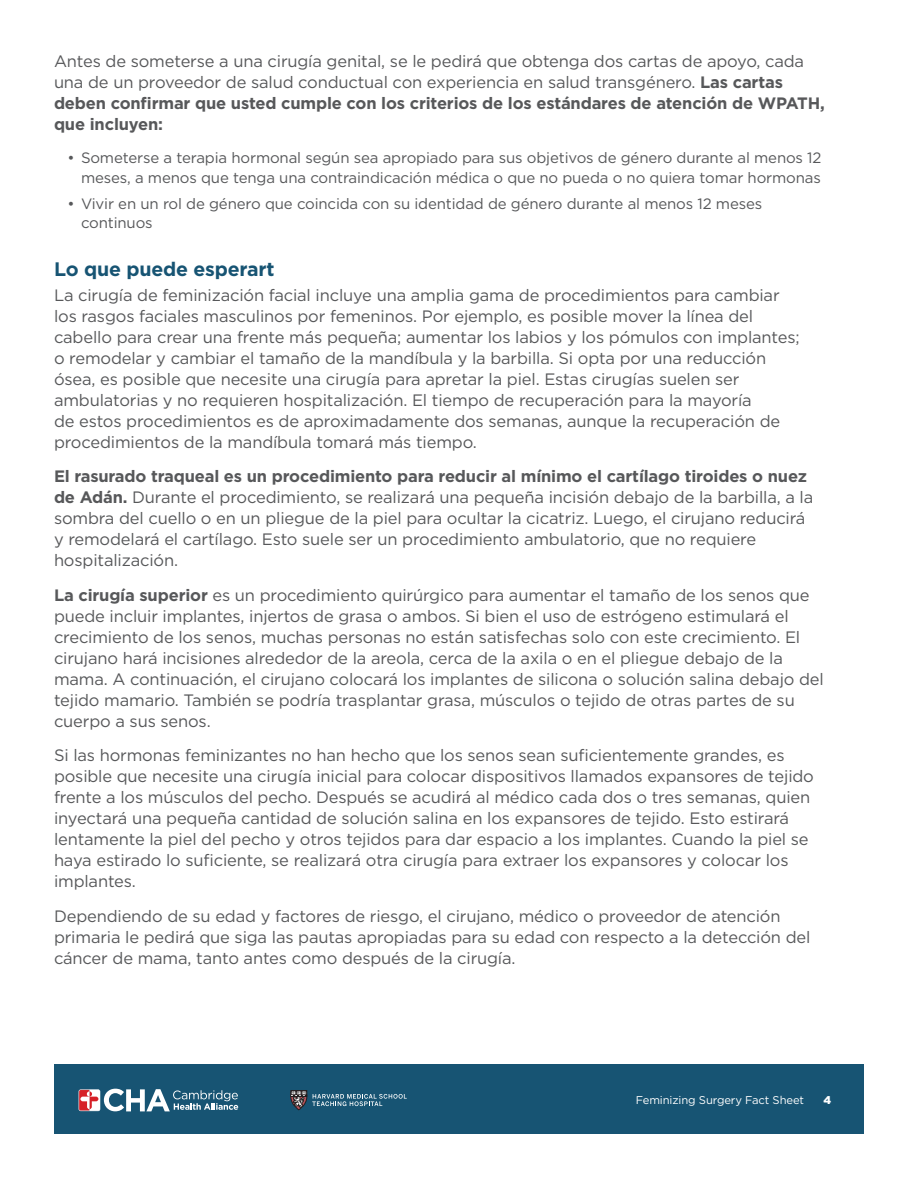
<style>
.page{position:relative;width:918px;height:1188px;background:#fff}
.page>*{position:absolute;margin:0;border:0;box-sizing:border-box;transform-origin:0 0}
.Subhead{font:700 19.5px "Gotham";letter-spacing:-.01em;color:#175473}
.Body{font:16.5px/21px "Gotham";letter-spacing:-.01em;color:#57585a}
.t1{font:15px/19.5px "Gotham";letter-spacing:-.01em;color:#57585a;text-align:right}
.t2{font:11.25px "Gotham";letter-spacing:-.01em;color:#fff}
.t3{font:900 11.25px "Gotham";color:#fff}
.s1{font-weight:700}
</style>
<div class="page">
<div style="left:54px;top:1065px;width:810px;height:69px;background:#175473"></div>
<svg style="left:79px;top:1089px;width:159px;height:22px"></svg>
<svg style="left:291px;top:1090px;width:116px;height:20px"></svg>
<p class="Body" style="left:54px;top:51px;width:772px">Antes de someterse a una cirugía genital, se le pedirá que obtenga dos cartas de apoyo, cada una de un proveedor de salud conductual con experiencia en salud transgénero. <span class="s1">Las cartas deben confirmar que usted cumple con los criterios de los estándares de atención de WPATH, que incluyen:</span></p>
<p class="t1" style="left:68px;top:148px;width:756px">• Someterse a terapia hormonal según sea apropiado para sus objetivos de género durante al menos 12 meses, a menos que tenga una contraindicación médica o que no pueda o no quiera tomar hormonas</p>
<p class="t1" style="left:81px;top:194px;width:683px;text-align:left;text-indent:-14px">• Vivir en un rol de género que coincida con su identidad de género durante al menos 12 meses continuos</p>
<p class="Subhead" style="left:54px;top:257px;width:222px">Lo que puede esperart</p>
<p class="Body" style="left:54px;top:284px;width:747px">La cirugía de feminización facial incluye una amplia gama de procedimientos para cambiar los rasgos faciales masculinos por femeninos. Por ejemplo, es posible mover la línea del cabello para crear una frente más pequeña; aumentar los labios y los pómulos con implantes; o remodelar y cambiar el tamaño de la mandíbula y la barbilla. Si opta por una reducción ósea, es posible que necesite una cirugía para apretar la piel. Estas cirugías suelen ser ambulatorias y no requieren hospitalización. El tiempo de recuperación para la mayoría<br>de estos procedimientos es de aproximadamente dos semanas, aunque la recuperación de procedimientos de la mandíbula tomará más tiempo.</p>
<p class="Body" style="left:54px;top:466px;width:761px"><span class="s1">El rasurado traqueal es un procedimiento para reducir al mínimo el cartílago tiroides o nuez de Adán.</span> Durante el procedimiento, se realizará una pequeña incisión debajo de la barbilla, a la sombra del cuello o en un pliegue de la piel para ocultar la cicatriz. Luego, el cirujano reducirá y remodelará el cartílago. Esto suele ser un procedimiento ambulatorio, que no requiere hospitalización.</p>
<p class="Body" style="left:54px;top:584px;width:771px"><span class="s1">La cirugía superior</span> es un procedimiento quirúrgico para aumentar el tamaño de los senos que puede incluir implantes, injertos de grasa o ambos. Si bien el uso de estrógeno estimulará el crecimiento de los senos, muchas personas no están satisfechas solo con este crecimiento. El cirujano hará incisiones alrededor de la areola, cerca de la axila o en el pliegue debajo de la mama. A continuación, el cirujano colocará los implantes de silicona o solución salina debajo del tejido mamario. También se podría trasplantar grasa, músculos o tejido de otras partes de su cuerpo a sus senos.</p>
<p class="Body" style="left:54px;top:745px;width:761px">Si las hormonas feminizantes no han hecho que los senos sean suficientemente grandes, es posible que necesite una cirugía inicial para colocar dispositivos llamados expansores de tejido frente a los músculos del pecho. Después se acudirá al médico cada dos o tres semanas, quien inyectará una pequeña cantidad de solución salina en los expansores de tejido. Esto estirará lentamente la piel del pecho y otros tejidos para dar espacio a los implantes. Cuando la piel se haya estirado lo suficiente, se realizará otra cirugía para extraer los expansores y colocar los implantes.</p>
<p class="Body" style="left:54px;top:905px;width:758px">Dependiendo de su edad y factores de riesgo, el cirujano, médico o proveedor de atención primaria le pedirá que siga las pautas apropiadas para su edad con respecto a la detección del cáncer de mama, tanto antes como después de la cirugía.</p>
<p class="t2" style="left:636px;top:1093px;width:170px">Feminizing Surgery Fact Sheet</p>
<p class="t3" style="left:824px;top:1092px;width:9px">4</p>
</div>
